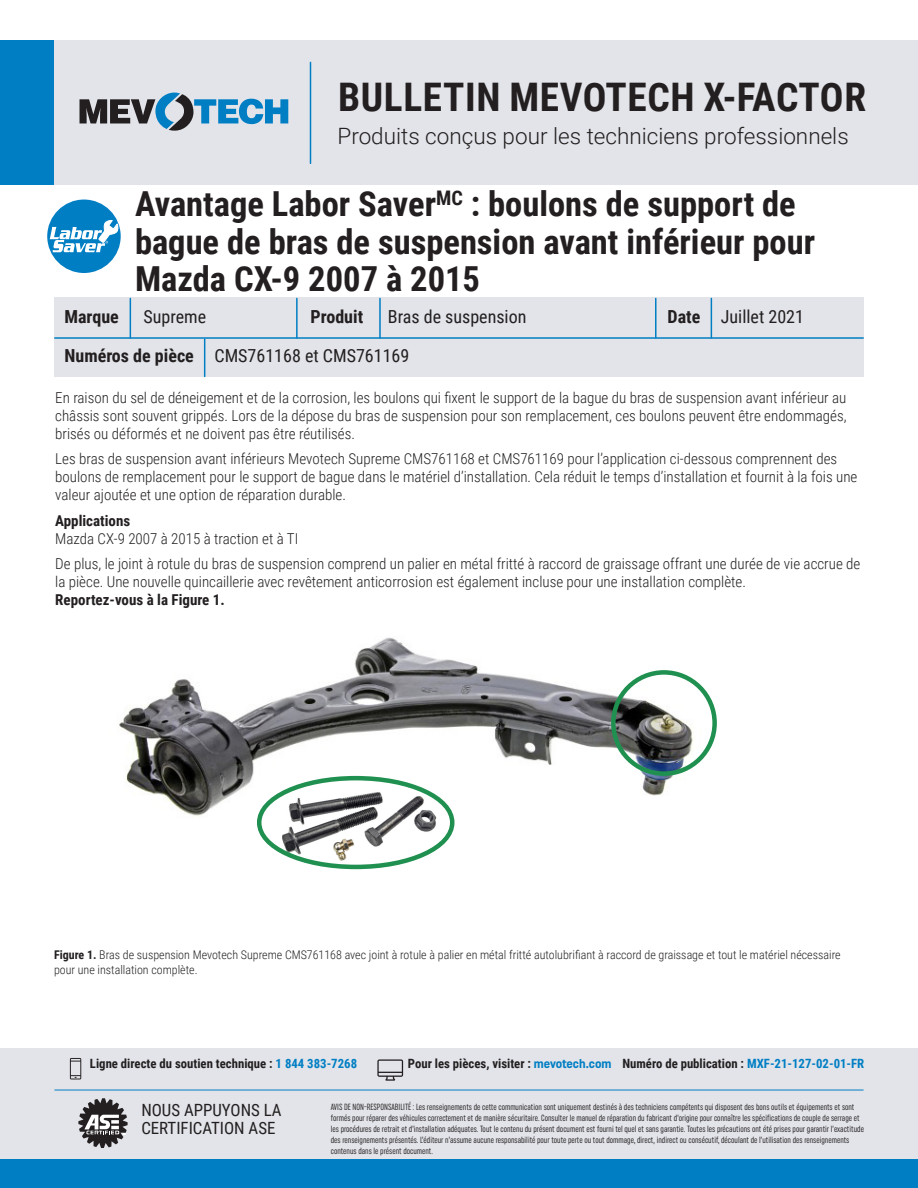
<style>
.page{position:relative;width:918px;height:1188px;background:#fff}
.page>*{position:absolute;margin:0;border:0;box-sizing:border-box;transform-origin:0 0}
.t1{font:700 39.3px "Roboto Condensed";letter-spacing:.015em;color:#231f20}
.t2{font:700 34.5px/37.5px "Roboto Condensed";color:#231f20}
.t3{font:300 22.5px "Roboto";color:#231f20}
.t4{font:18px "Roboto Condensed";color:#231f20}
.t5{font:700 18px "Roboto Condensed";color:#231f20}
.t6{font:16.8px "Roboto Condensed";color:#231f20}
.t7{font:300 15px/18px "Roboto Condensed";color:#231f20}
.t8{font:700 12.75px "Roboto Condensed";color:#231f20}
.t9{font:300 12px/15px "Roboto Condensed";color:#231f20}
.t10{font:extra-condensed 9px/10.8px "Uniform";color:#231f20}
.s1{font-weight:700}
.s2{color:#007ec4}
.s3{font-family:"Uniform Condensed";color:#007ec4}
</style>
<div class="page">
<div style="left:44px;top:40px;width:874px;height:145px;background:#e2e4e9"></div>
<div style="left:0;top:40px;width:54px;height:145px;background:#007ec4"></div>
<hr style="left:310px;top:62px;width:1px;height:101px;background:#007ec4">
<svg style="left:80px;top:93px;width:208px;height:38px"></svg>
<img style="left:119px;top:637px;width:582px;height:184px">
<div style="left:47px;top:200px;width:74px;height:73px;background:#007ec4;border-radius:50%"></div>
<svg style="left:49px;top:220px;width:70px;height:32px"></svg>
<div style="left:54px;top:298px;width:810px;height:79px;background:#e2e4e9"></div>
<hr style="left:296px;top:298px;width:2px;height:40px;background:#007ec4">
<hr style="left:655px;top:298px;width:2px;height:40px;background:#007ec4">
<hr style="left:379px;top:298px;width:2px;height:40px;background:#007ec4">
<hr style="left:711px;top:298px;width:1px;height:40px;background:#007ec4">
<hr style="left:130px;top:298px;width:1px;height:40px;background:#007ec4">
<hr style="left:55px;top:337px;width:808px;height:2px;background:#007ec4">
<hr style="left:204px;top:339px;width:1px;height:37px;background:#007ec4">
<div style="left:611px;top:670px;width:106px;height:106px;border:4px solid #1f9050;border-radius:50%"></div>
<img style="left:282px;top:779px;width:156px;height:91px">
<div style="left:257px;top:776px;width:197px;height:93px;border:4px solid #1f9050;border-radius:50%"></div>
<div style="left:0;top:1049px;width:918px;height:139px;background:#e2e4e9"></div>
<div style="left:0;top:1160px;width:918px;height:28px;background:#007ec4"></div>
<svg style="left:78px;top:1098px;width:50px;height:50px"></svg>
<svg style="left:70px;top:1058px;width:11px;height:21px"></svg>
<svg style="left:377px;top:1059px;width:26px;height:22px"></svg>
<hr style="left:55px;top:1090px;width:808px;height:1px;background:#007ec4">
<p class="t1" style="left:338px;top:70px;width:529px">BULLETIN MEVOTECH X-FACTOR</p>
<p class="t3" style="left:338px;top:120px;width:513px">Produits conçus pour les techniciens professionnels</p>
<p class="t2" style="left:135px;top:184px;width:682px">Avantage Labor Saver<sup>MC</sup> : boulons de support de bague de bras de suspension avant inférieur pour<br>Mazda CX-9 2007 à 2015</p>
<p class="t5" style="left:64px;top:304px;width:56px">Marque</p>
<p class="t4" style="left:144px;top:304px;width:64px">Supreme</p>
<p class="t5" style="left:310px;top:304px;width:54px">Produit</p>
<p class="t4" style="left:388px;top:304px;width:140px">Bras de suspension</p>
<p class="t4" style="left:668px;top:304px;width:138px"><span class="s1">Date</span> Juillet 2021</p>
<p class="t4" style="left:64px;top:343px;width:346px"><span class="s1">Numéros de pièce</span> CMS761168 et CMS761169</p>
<p class="t7" style="left:55px;top:388px;width:793px;text-align:justify">En raison du sel de déneigement et de la corrosion, les boulons qui fixent le support de la bague du bras de suspension avant inférieur au châssis sont souvent grippés. Lors de la dépose du bras de suspension pour son remplacement, ces boulons peuvent être endommagés, brisés ou déformés et ne doivent pas être réutilisés.</p>
<p class="t7" style="left:55px;top:449px;width:804px">Les bras de suspension avant inférieurs Mevotech Supreme CMS761168 et CMS761169 pour l’application ci-dessous comprennent des boulons de remplacement pour le support de bague dans le matériel d’installation. Cela réduit le temps d’installation et fournit à la fois une valeur ajoutée et une option de réparation durable.</p>
<p class="t7" style="left:55px;top:511px;width:245px"><span class="s1">Applications<br></span>Mazda CX-9 2007 à 2015 à traction et à TI</p>
<p class="t7" style="left:55px;top:554px;width:807px">De plus, le joint à rotule du bras de suspension comprend un palier en métal fritté à raccord de graissage offrant une durée de vie accrue de la pièce. Une nouvelle quincaillerie avec revêtement anticorrosion est également incluse pour une installation complète.<br><span class="s1">Reportez-vous à la Figure 1.</span></p>
<p class="t9" style="left:54px;top:947px;width:788px"><span class="s1">Figure 1.</span> Bras de suspension Mevotech Supreme CMS761168 avec joint à rotule à palier en métal fritté autolubrifiant à raccord de graissage et tout le matériel nécessaire pour une installation complète.</p>
<p class="t8" style="left:90px;top:1055px;width:269px">Ligne directe du soutien technique : <span class="s2">1 844 383-7268</span></p>
<p class="t8" style="left:408px;top:1055px;width:458px">Pour les pièces, visiter : <span class="s3">mevotech.com</span> Numéro de publication : <span class="s2">MXF-21-127-02-01-FR</span></p>
<p class="t6" style="left:141px;top:1098px;width:142px">NOUS APPUYONS LA</p>
<p class="t6" style="left:141px;top:1116px;width:136px">CERTIFICATION ASE</p>
<p class="t10" style="left:331px;top:1102px;width:535px">AVIS DE NON-RESPONSABILITÉ : Les renseignements de cette communication sont uniquement destinés à des techniciens compétents qui disposent des bons outils et équipements et sont formés pour réparer des véhicules correctement et de manière sécuritaire. Consulter le manuel de réparation du fabricant d’origine pour connaître les spécifications de couple de serrage et les procédures de retrait et d’installation adéquates. Tout le contenu du présent document est fourni tel quel et sans garantie. Toutes les précautions ont été prises pour garantir l’exactitude des renseignements présentés. L’éditeur n’assume aucune responsabilité pour toute perte ou tout dommage, direct, indirect ou consécutif, découlant de l’utilisation des renseignements contenus dans le présent document.</p>
</div>
